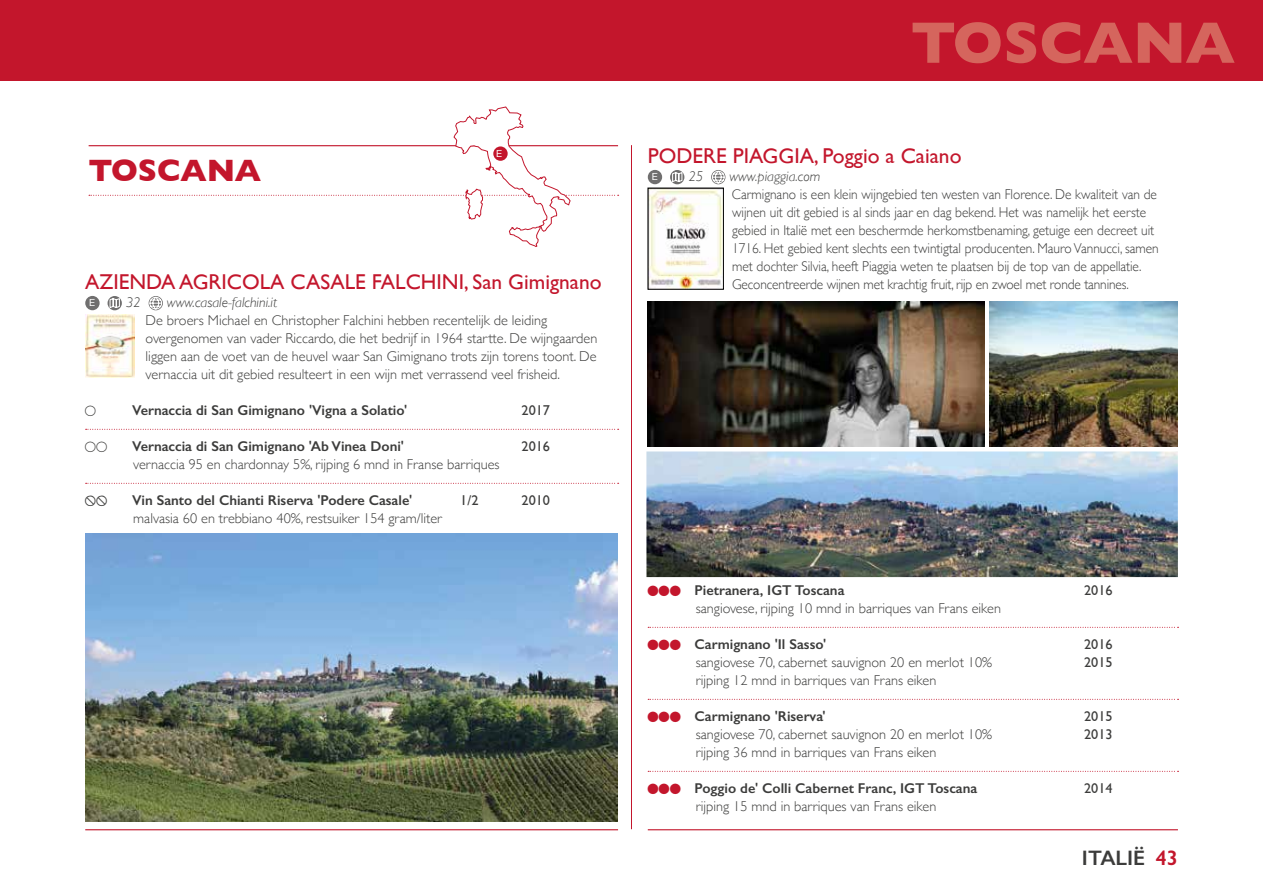
<style>
.page{position:relative;width:1263px;height:893px;background:#fff}
.page>*{position:absolute;margin:0;border:0;box-sizing:border-box;transform-origin:0 0}
.t1{font:700 59.25px "Gill Sans";color:#d5655d}
.t2{font:700 31.5px "Gill Sans";color:#c3162c}
.t3{font:21.45px "Gill Sans";color:#c3162c}
.t4{font:600 21px "Gill Sans";color:#3c3c3b}
.t5{font:300 14.25px/18px "Gill Sans";color:#3c3c3b}
.t6{font:300 14.25px/18px "Gill Sans";color:#3c3c3b;scale:.94 1}
.t7{font:600 14.25px "Gill Sans";color:#3c3c3b}
.t8{font:italic 300 14.25px "Gill Sans";color:#3c3c3b}
.t9{font:14.25px "Gill Sans";color:#3c3c3b}
.t10{font:10.5px "Bart Ikoon";color:#3c3c3b}
.t11{font:9.75px "Helvetica Neue";color:#fff}
.s1{font-family:"Bart Ikoon";font-weight:400;font-size:10.5px;color:#c3162c}
.s2{color:#c3162c}
</style>
<div class="page">
<hr style="left:631px;top:145px;width:1px;height:684px;background:#c3162c">
<div style="left:0;top:0;width:1263px;height:81px;background:#c3162c"></div>
<svg style="left:86px;top:429px;width:533px;height:1px"></svg>
<svg style="left:86px;top:483px;width:533px;height:1px"></svg>
<hr style="left:85px;top:829px;width:533px;height:1px;background:#c3162c">
<div style="left:85px;top:296px;width:15px;height:14px;background:#706f6f;border-radius:50%"></div>
<div style="left:108px;top:296px;width:14px;height:14px;background:#706f6f;border-radius:50%"></div>
<svg style="left:109px;top:298px;width:11px;height:10px"></svg>
<svg style="left:149px;top:296px;width:14px;height:14px"></svg>
<svg style="left:149px;top:297px;width:13px;height:13px"></svg>
<img style="left:85px;top:315px;width:50px;height:62px">
<svg style="left:89px;top:107px;width:530px;height:140px"></svg>
<div style="left:493px;top:146px;width:15px;height:15px;background:#c3162c;border-radius:50%"></div>
<svg style="left:648px;top:627px;width:530px;height:1px"></svg>
<svg style="left:648px;top:699px;width:530px;height:1px"></svg>
<svg style="left:648px;top:771px;width:530px;height:1px"></svg>
<hr style="left:648px;top:829px;width:530px;height:1px;background:#c3162c">
<div style="left:648px;top:170px;width:14px;height:14px;background:#706f6f;border-radius:50%"></div>
<div style="left:670px;top:170px;width:14px;height:14px;background:#706f6f;border-radius:50%"></div>
<svg style="left:672px;top:172px;width:11px;height:10px"></svg>
<svg style="left:711px;top:170px;width:14px;height:14px"></svg>
<svg style="left:712px;top:171px;width:13px;height:13px"></svg>
<img style="left:650px;top:190px;width:71px;height:97px">
<img style="left:648px;top:301px;width:336px;height:146px">
<img style="left:989px;top:301px;width:189px;height:145px">
<img style="left:646px;top:451px;width:532px;height:126px">
<img style="left:85px;top:534px;width:532px;height:287px">
<h1 class="t1" style="left:910px;top:-4px;width:326px">TOSCANA</h1>
<p class="t11" style="left:496px;top:147px;width:7px">E</p>
<h3 class="t3" style="left:648px;top:143px;width:315px">PODERE PIAGGIA, Poggio a Caiano</h3>
<p class="t11" style="left:652px;top:171px;width:7px">E</p>
<p class="t8" style="left:688px;top:168px;width:16px">25</p>
<p class="t8" style="left:729px;top:168px;width:92px">www.piaggia.com</p>
<p class="t6" style="left:732px;top:185px;width:456px">Carmignano is een klein wijngebied ten westen van Florence. De kwaliteit van de wijnen uit dit gebied is al sinds jaar en dag bekend. Het was namelijk het eerste gebied in Italië met een beschermde herkomstbenaming, getuige een decreet uit 1716. Het gebied kent slechts een twintigtal producenten. Mauro Vannucci, samen met dochter Silvia, heeft Piaggia weten te plaatsen bij de top van de appellatie.<br>Geconcentreerde wijnen met krachtig fruit, rijp en zwoel met ronde tannines.</p>
<h2 class="t2" style="left:89px;top:146px;width:174px">TOSCANA</h2>
<h3 class="t3" style="left:85px;top:269px;width:518px">AZIENDA AGRICOLA CASALE FALCHINI, San Gimignano</h3>
<p class="t11" style="left:89px;top:297px;width:7px">E</p>
<p class="t8" style="left:126px;top:294px;width:16px">32</p>
<p class="t8" style="left:167px;top:294px;width:112px">www.casale-falchini.it</p>
<p class="t5" style="left:146px;top:311px;width:453px">De broers Michael en Christopher Falchini hebben recentelijk de leiding overgenomen van vader Riccardo, die het bedrijf in 1964 startte. De wijngaarden liggen aan de voet van de heuvel waar San Gimignano trots zijn torens toont. De vernaccia uit dit gebied resulteert in een wijn met verrassend veel frisheid.</p>
<p class="t10" style="left:85px;top:405px;width:12px">W</p>
<p class="t7" style="left:132px;top:402px;width:277px">Vernaccia di San Gimignano 'Vigna a Solatio'</p>
<p class="t9" style="left:522px;top:402px;width:30px">2017</p>
<p class="t10" style="left:85px;top:441px;width:23px">WW</p>
<p class="t7" style="left:132px;top:438px;width:273px">Vernaccia di San Gimignano 'Ab Vinea Doni'</p>
<p class="t9" style="left:522px;top:438px;width:30px">2016</p>
<p class="t5" style="left:133px;top:455px;width:368px">vernaccia 95 en chardonnay 5%, rijping 6 mnd in Franse barriques</p>
<p class="t10" style="left:85px;top:495px;width:23px">ZZ</p>
<p class="t7" style="left:132px;top:492px;width:282px">Vin Santo del Chianti Riserva 'Podere Casale'</p>
<p class="t9" style="left:460px;top:492px;width:20px">1/2</p>
<p class="t9" style="left:522px;top:492px;width:30px">2010</p>
<p class="t5" style="left:133px;top:509px;width:310px">malvasia 60 en trebbiano 40%, restsuiker 154 gram/liter</p>
<p class="t7" style="left:648px;top:582px;width:198px"><span class="s1">RRR</span> Pietranera, IGT Toscana</p>
<p class="t9" style="left:1084px;top:582px;width:30px">2016</p>
<p class="t5" style="left:696px;top:599px;width:307px">sangiovese, rijping 10 mnd in barriques van Frans eiken</p>
<p class="t7" style="left:648px;top:636px;width:180px"><span class="s1">RRR</span> Carmignano 'Il Sasso'</p>
<p class="t9" style="left:1084px;top:636px;width:30px">2016</p>
<p class="t5" style="left:696px;top:653px;width:298px">sangiovese 70, cabernet sauvignon 20 en merlot 10%</p>
<p class="t9" style="left:1084px;top:654px;width:30px">2015</p>
<p class="t5" style="left:696px;top:671px;width:242px">rijping 12 mnd in barriques van Frans eiken</p>
<p class="t7" style="left:648px;top:708px;width:179px"><span class="s1">RRR</span> Carmignano 'Riserva'</p>
<p class="t9" style="left:1084px;top:708px;width:30px">2015</p>
<p class="t5" style="left:696px;top:725px;width:298px">sangiovese 70, cabernet sauvignon 20 en merlot 10%</p>
<p class="t9" style="left:1084px;top:726px;width:30px">2013</p>
<p class="t5" style="left:696px;top:743px;width:242px">rijping 36 mnd in barriques van Frans eiken</p>
<p class="t7" style="left:648px;top:780px;width:331px"><span class="s1">RRR</span> Poggio de' Colli Cabernet Franc, IGT Toscana</p>
<p class="t9" style="left:1084px;top:780px;width:30px">2014</p>
<p class="t5" style="left:696px;top:797px;width:242px">rijping 15 mnd in barriques van Frans eiken</p>
<h3 class="t4" style="left:1082px;top:845px;width:97px">ITALIË <span class="s2">43</span></h3>
</div>
